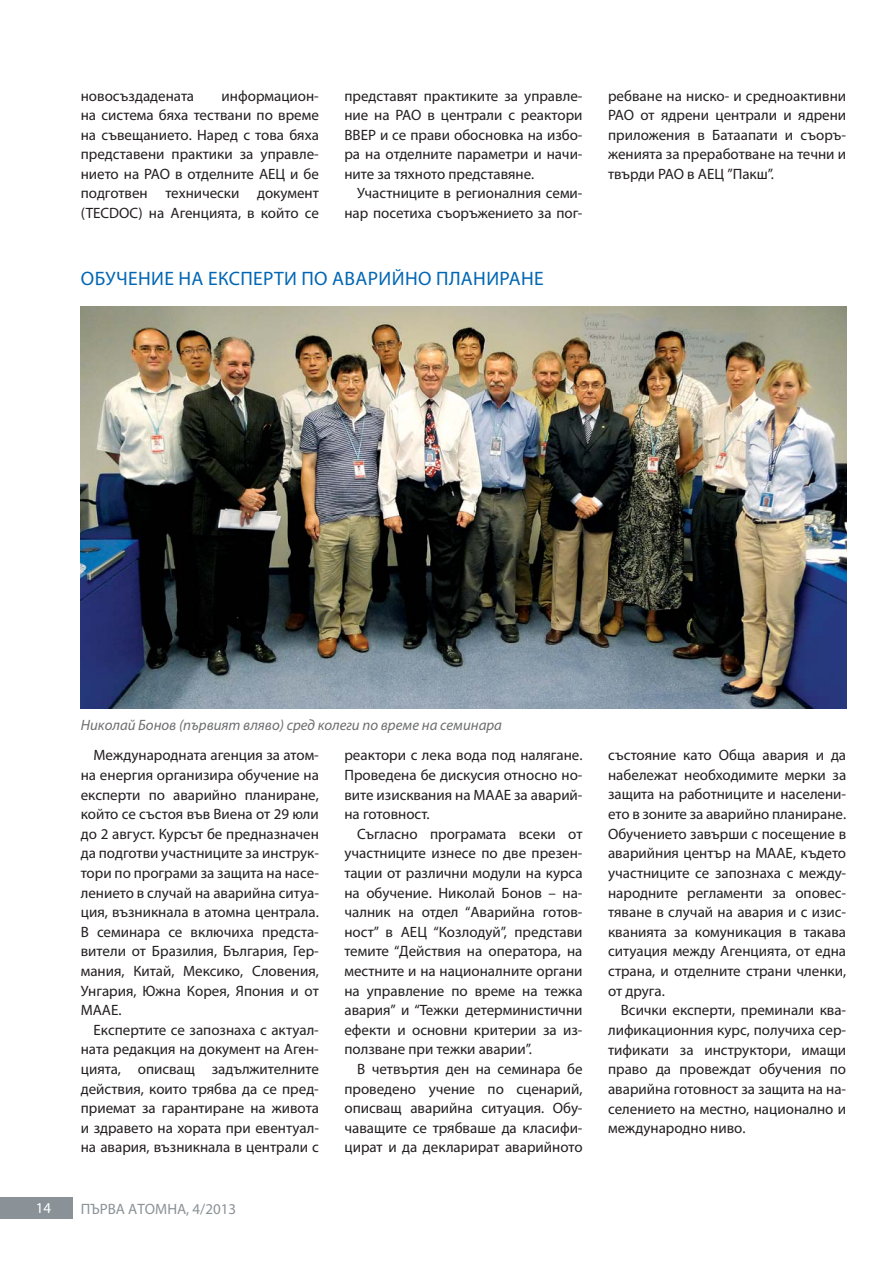
<style>
.page{position:relative;width:893px;height:1263px;background:#fff}
.page>*{position:absolute;margin:0;border:0;box-sizing:border-box;transform-origin:0 0}
.t1{font:19.5px "Myriad Pro";letter-spacing:.02em;color:#0066b3}
.t2{font:15px/19.6px "Myriad Pro";color:#231f20;text-align:justify}
.t3{font:italic 15px "Myriad Pro";color:#6d6e70}
.t4{font:15px "Myriad Pro";color:#8a9297}
.t5{font:15px "Myriad Pro";color:#fff}
</style>
<div class="page">
<div style="left:0;top:1197px;width:72px;height:21px;background:#8a9297"></div>
<img style="left:81px;top:306px;width:765px;height:402px">
<p class="t2" style="left:81px;top:87px;width:240px;text-indent:141px">информацион&shy;на система бяха тествани по време на съвещанието. Наред с това бяха представени практики за управле&shy;нието на РАО в отделните АЕЦ и бе подготвен технически документ (TECDOC) на Агенцията, в който се</p>
<p class="t2" style="left:344px;top:87px;width:240px">представят практиките за управле&shy;ние на РАО в централи с реактори ВВЕР и се прави обосновка на избо&shy;ра на отделните параметри и начи&shy;ните за тяхното представяне.</p>
<p class="t2" style="left:81px;top:87px;width:115px">новосъздадената</p>
<p class="t2" style="left:344px;top:185px;width:240px;text-align:right">Участниците в регионалния семи&shy;нар посетиха съоръжението за пог-</p>
<h1 class="t1" style="left:81px;top:271px;width:464px">ОБУЧЕНИЕ НА ЕКСПЕРТИ ПО АВАРИЙНО ПЛАНИРАНЕ</h1>
<p class="t2" style="left:608px;top:87px;width:240px">ребване на ниско- и средноактивни РАО от ядрени централи и ядрени приложения в Батаапати и съоръ&shy;женията за преработване на течни и твърди РАО в АЕЦ ”Пакш”.</p>
<p class="t3" style="left:81px;top:716px;width:423px">Николай Бонов (първият вляво) сред колеги по време на семинара</p>
<p class="t2" style="left:81px;top:747px;width:240px;text-indent:13px">Международната агенция за атом&shy;на енергия организира обучение на експерти по аварийно планиране, който се състоя във Виена от 29 юли до 2 август. Курсът бе предназначен да подготви участниците за инструк&shy;тори по програми за защита на насе&shy;лението в случай на аварийна ситуа&shy;ция, възникнала в атомна централа.<br>В семинара се включиха предста&shy;вители от Бразилия, България, Гер&shy;мания, Китай, Мексико, Словения, Унгария, Южна Корея, Япония и от МААЕ.</p>
<p class="t2" style="left:81px;top:1021px;width:240px;text-indent:13px">Експертите се запознаха с актуал&shy;ната редакция на документ на Аген&shy;цията, описващ задължителните действия, които трябва да се пред&shy;приемат за гарантиране на живота и здравето на хората при евентуал&shy;на авария, възникнала в централи с</p>
<p class="t5" style="left:36px;top:1202px;width:17px">14</p>
<p class="t4" style="left:81px;top:1203px;width:157px">ПЪРВА АТОМНА, 4/2013</p>
<p class="t2" style="left:344px;top:747px;width:240px">реактори с лека вода под налягане.<br>Проведена бе дискусия относно но&shy;вите изисквания на МААЕ за аварий&shy;на готовност.</p>
<p class="t2" style="left:344px;top:825px;width:240px;text-indent:13px">Съгласно програмата всеки от участниците изнесе по две презен&shy;тации от различни модули на курса на обучение. Николай Бонов – на&shy;чалник на отдел “Аварийна готов&shy;ност” в АЕЦ “Козлодуй”, представи темите “Действия на оператора, на местните и на националните органи на управление по време на тежка авария” и “Тежки детерминистични ефекти и основни критерии за из&shy;ползване при тежки аварии”.</p>
<p class="t2" style="left:344px;top:1061px;width:240px;text-indent:13px">В четвъртия ден на семинара бе проведено учение по сценарий, описващ аварийна ситуация. Обу&shy;чаващите се трябваше да класифи&shy;цират и да декларират аварийното</p>
<p class="t2" style="left:608px;top:747px;width:240px">състояние като Обща авария и да набележат необходимите мерки за защита на работниците и населени&shy;ето в зоните за аварийно планиране.<br>Обучението завърши с посещение в аварийния център на МААЕ, където участниците се запознаха с между&shy;народните регламенти за оповес&shy;тяване в случай на авария и с изис&shy;кванията за комуникация в такава ситуация между Агенцията, от една страна, и отделните страни членки, от друга.</p>
<p class="t2" style="left:608px;top:1002px;width:240px;text-indent:13px">Всички експерти, преминали ква&shy;лификационния курс, получиха сер&shy;тификати за инструктори, имащи право да провеждат обучения по аварийна готовност за защита на на&shy;селението на местно, национално и международно ниво.</p>
</div>
